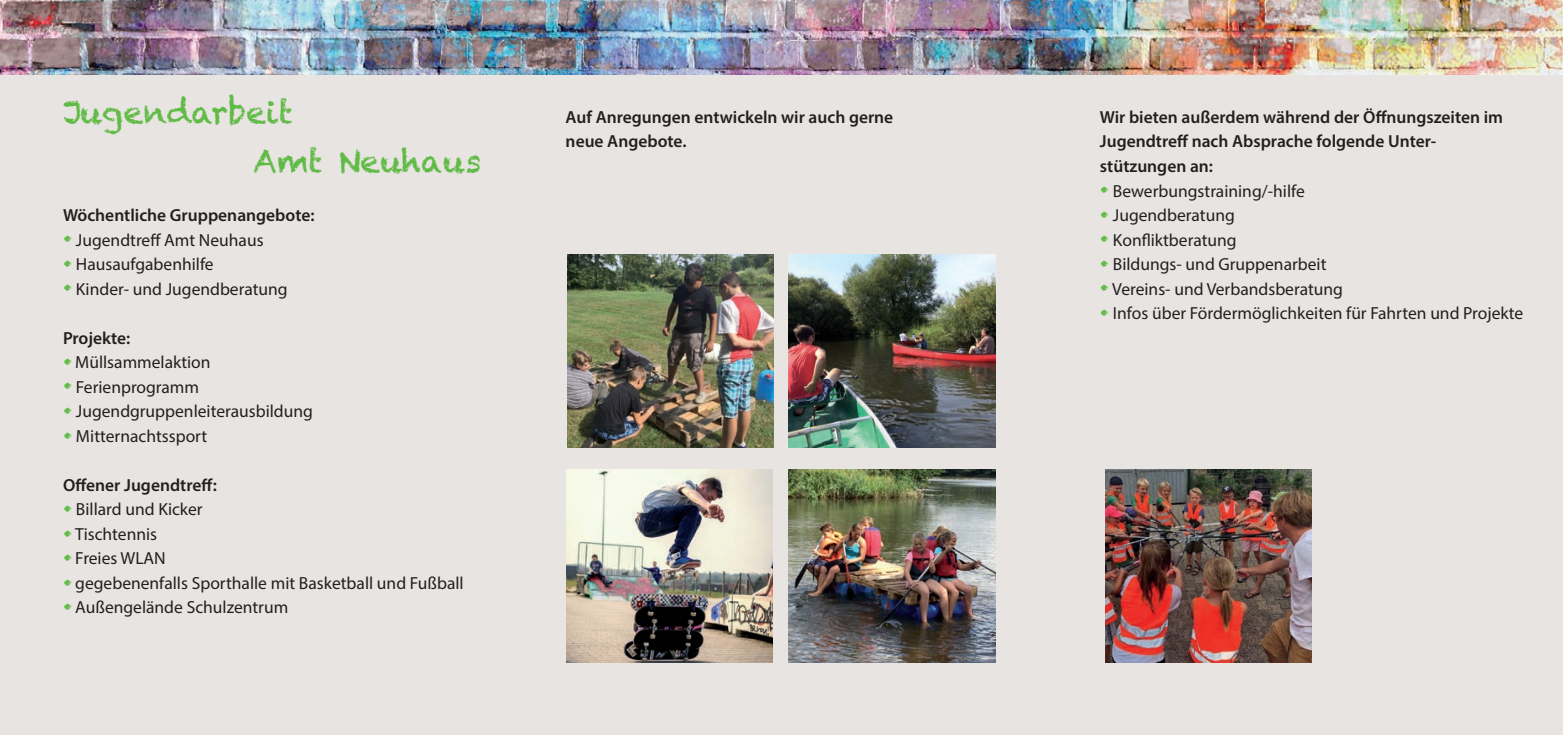
<style>
.page{position:relative;width:1563px;height:735px;background:#fff}
.page>*{position:absolute;margin:0;border:0;box-sizing:border-box;transform-origin:0 0}
.t1{font:31.5px/49px "Chalkduster";color:#60bb46}
.t2{font:17.5px/24.5px "Myriad Pro";color:#231f20}
.t3{font:600 17.5px/24.5px "Myriad Pro";color:#231f20}
.s1{font-weight:600}
.s2{font-family:"Chalkduster";font-size:24.5px;color:#60bb46}
</style>
<div class="page">
<div style="left:0;top:0;width:1563px;height:734px;background:#e8e4e1"></div>
<img style="left:0;top:0;width:1563px;height:74px">
<img style="left:567px;top:469px;width:206px;height:193px">
<img style="left:789px;top:469px;width:206px;height:193px">
<img style="left:789px;top:254px;width:206px;height:193px">
<img style="left:567px;top:254px;width:206px;height:193px">
<img style="left:1105px;top:469px;width:206px;height:193px">
<h1 class="t1" style="left:253px;top:87px;width:229px;text-indent:-190px">Jugendarbeit<br>Amt Neuhaus</h1>
<p class="t2" style="left:63px;top:202px;width:253px"><span class="s1">Wöchentliche Gruppenangebote: </span><span class="s2">·</span> Jugendtreff Amt Neuhaus<br><span class="s2">·</span> Hausaufgabenhilfe<br><span class="s2">·</span> Kinder- und Jugendberatung</p>
<p class="t2" style="left:63px;top:325px;width:251px"><span class="s1">Projekte:<br></span><span class="s2">·</span> Müllsammelaktion<br><span class="s2">·</span> Ferienprogramm<br><span class="s2">·</span> Jugendgruppenleiterausbildung <span class="s2">·</span> Mitternachtssport</p>
<p class="t2" style="left:63px;top:472px;width:402px"><span class="s1">Offener Jugendtreff:<br></span><span class="s2">·</span> Billard und Kicker<br><span class="s2">·</span> Tischtennis<br><span class="s2">·</span> Freies WLAN<br><span class="s2">·</span> gegebenenfalls Sporthalle mit Basketball und Fußball <span class="s2">·</span> Außengelände Schulzentrum</p>
<p class="t3" style="left:566px;top:104px;width:329px">Auf Anregungen entwickeln wir auch gerne neue Angebote.</p>
<p class="t2" style="left:1100px;top:104px;width:425px"><span class="s1">Wir bieten außerdem während der Öffnungszeiten im Jugendtreff nach Absprache folgende Unter&shy;stützungen an:<br></span><span class="s2">·</span> Bewerbungstraining/-hilfe<br><span class="s2">·</span> Jugendberatung<br><span class="s2">·</span> Konfliktberatung<br><span class="s2">·</span> Bildungs- und Gruppenarbeit<br><span class="s2">·</span> Vereins- und Verbandsberatung<br><span class="s2">·</span> Infos über Fördermöglichkeiten für Fahrten und Projekte</p>
</div>
